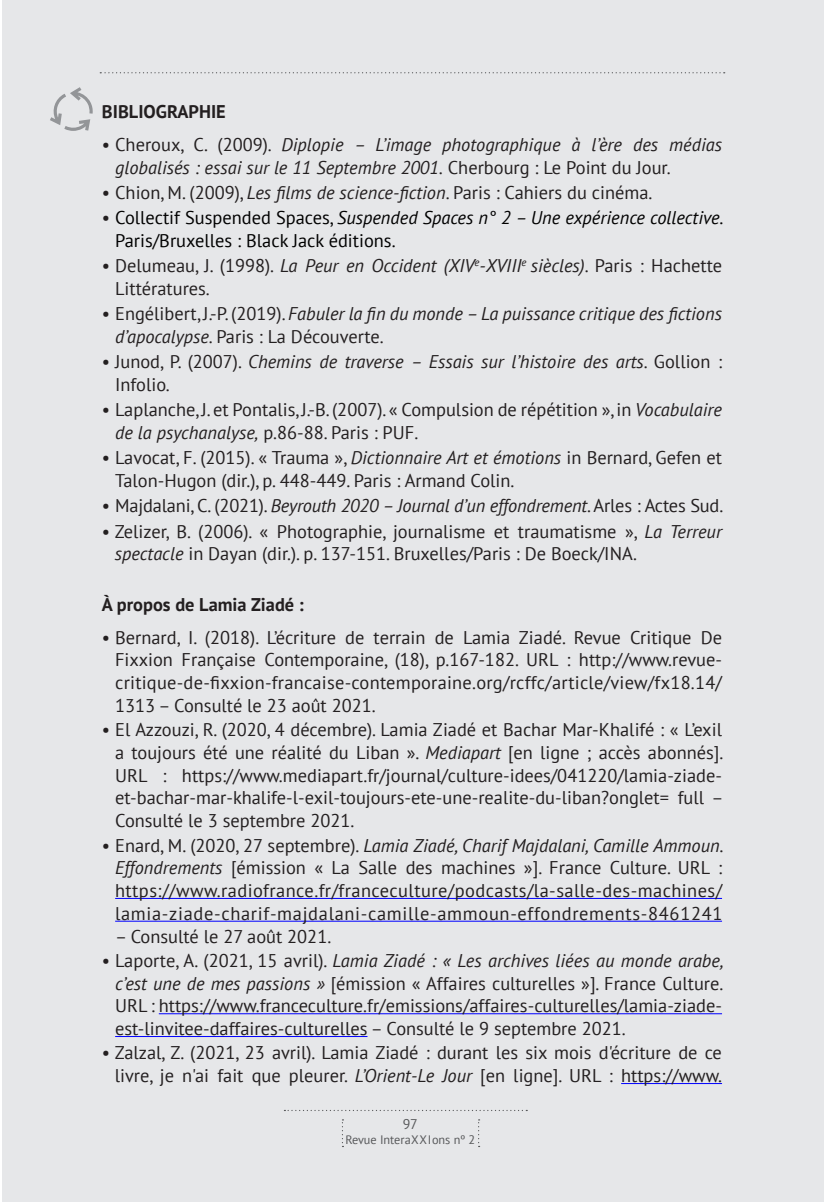
<style>
.page{position:relative;width:824px;height:1202px;background:#fff}
.page>*{position:absolute;margin:0;border:0;box-sizing:border-box;transform-origin:0 0}
.t1{font:18.38px/22.8px "PT Sans";color:#231f20}
.t2{font:italic 18.38px/22.8px "PT Sans";color:#231f20}
.t3{font:18.38px/22.8px "PT Sans";color:#000}
.t4{font:700 18.38px "PT Sans";color:#231f20}
.t5{font:14px "PT Sans";color:#57585a}
.t6{font:12.25px "PT Sans";color:#57585a}
.s1{font-style:normal}
.s2{font-style:italic}
.s3{color:#231f20}
</style>
<div class="page">
<div style="left:3px;top:0;width:821px;height:1201px;background:#e6e7e9"></div>
<svg style="left:100px;top:72px;width:625px;height:1px"></svg>
<svg style="left:478px;top:1119px;width:2px;height:27px"></svg>
<svg style="left:342px;top:1119px;width:1px;height:27px"></svg>
<hr style="left:115px;top:897px;width:607px;height:1px;background:#00f">
<hr style="left:115px;top:920px;width:607px;height:1px;background:#00f">
<hr style="left:159px;top:1013px;width:563px;height:1px;background:#00f">
<hr style="left:115px;top:1035px;width:252px;height:1px;background:#00f">
<hr style="left:621px;top:1082px;width:101px;height:1px;background:#00f">
<svg style="left:50px;top:87px;width:43px;height:44px"></svg>
<p class="t4" style="left:102px;top:100px;width:125px">BIBLIOGRAPHIE</p>
<p class="t2" style="left:115px;top:133px;width:608px;text-indent:-13px"><span class="s1">• Cheroux, C. (2009).</span> Diplopie – L’image photographique à l’ère des médias globalisés : essai sur le 11 Septembre 2001. <span class="s1">Cherbourg : Le Point du Jour.</span></p>
<p class="t1" style="left:102px;top:181px;width:552px">• Chion, M. (2009), <span class="s2">Les films de science-fiction</span>. Paris : Cahiers du cinéma.</p>
<p class="t3" style="left:115px;top:206px;width:610px;text-indent:-13px"><span class="s3">•</span> Collectif Suspended Spaces, <span class="s2">Suspended Spaces n° 2 – Une expérience collective</span>.<br>Paris/Bruxelles : Black Jack éditions.</p>
<p class="t1" style="left:115px;top:254px;width:608px;text-indent:-13px">• Delumeau, J. (1998). <span class="s2">La Peur en Occident (XIV</span><sup>e</sup><span class="s2">-XVIII</span><sup>e</sup> <span class="s2">siècles)</span>. Paris : Hachette<br>Littératures.</p>
<p class="t2" style="left:115px;top:302px;width:608px;text-indent:-13px"><span class="s1">• Engélibert, J.-P. (2019).</span> Fabuler la fin du monde – La puissance critique des fictions d’apocalypse<span class="s1">. Paris : La Découverte.</span></p>
<p class="t2" style="left:115px;top:350px;width:608px;text-indent:-13px"><span class="s1">• Junod, P. (2007).</span> Chemins de traverse – Essais sur l’histoire des arts<span class="s1">. Gollion :<br>Infolio.</span></p>
<p class="t1" style="left:115px;top:398px;width:608px;text-indent:-13px">• Laplanche, J. et Pontalis, J.-B. (2007). « Compulsion de répétition », in <span class="s2">Vocabulaire de la psychanalyse,</span> p.86-88. Paris : PUF.</p>
<p class="t1" style="left:115px;top:446px;width:608px;text-indent:-13px">• Lavocat, F. (2015). « Trauma », <span class="s2">Dictionnaire Art et émotions</span> in Bernard, Gefen et<br>Talon-Hugon (dir.), p. 448-449. Paris : Armand Colin.</p>
<p class="t1" style="left:102px;top:494px;width:623px">• Majdalani, C. (2021). <span class="s2">Beyrouth 2020 – Journal d’un effondrement</span>. Arles : Actes Sud.</p>
<p class="t1" style="left:115px;top:519px;width:609px;text-indent:-13px">• Zelizer, B. (2006). « Photographie, journalisme et traumatisme », <span class="s2">La Terreur spectacle</span> in Dayan (dir.). p. 137-151. Bruxelles/Paris : De Boeck/INA.</p>
<p class="t4" style="left:102px;top:592px;width:203px">À propos de Lamia Ziadé :</p>
<p class="t1" style="left:115px;top:625px;width:608px;text-align:justify;text-indent:-13px">• Bernard, I. (2018). L’écriture de terrain de Lamia Ziadé. Revue Critique De Fixxion Française Contemporaine, (18), p.167-182. URL : http://www.revue&shy;critique-de-fixxion-francaise-contemporaine.org/rcffc/article/view/fx18.14/ 1313 – Consulté le 23 août 2021.</p>
<p class="t1" style="left:115px;top:717px;width:610px;text-align:justify;text-indent:-13px">• El Azzouzi, R. (2020, 4 décembre). Lamia Ziadé et Bachar Mar-Khalifé : « L’exil a toujours été une réalité du Liban ». <span class="s2">Mediapart</span> [en ligne ; accès abonnés].<br>URL : https://www.mediapart.fr/journal/culture-idees/041220/lamia-ziade&shy;et-bachar-mar-khalife-l-exil-toujours-ete-une-realite-du-liban?onglet= full – Consulté le 3 septembre 2021.</p>
<p class="t1" style="left:115px;top:833px;width:610px;text-align:justify;text-indent:-13px">• Enard, M. (2020, 27 septembre). <span class="s2">Lamia Ziadé, Charif Majdalani, Camille Ammoun.<br>Effondrements</span> [émission « La Salle des machines »]. France Culture. URL : https://www.radiofrance.fr/franceculture/podcasts/la-salle-des-machines/ lamia-ziade-charif-majdalani-camille-ammoun-effondrements-8461241</p>
<p class="t1" style="left:115px;top:924px;width:218px">– Consulté le 27 août 2021.</p>
<p class="t1" style="left:115px;top:948px;width:610px;text-align:justify;text-indent:-13px">• Laporte, A. (2021, 15 avril). <span class="s2">Lamia Ziadé : « Les archives liées au monde arabe, c’est une de mes passions »</span> [émission « Affaires culturelles »]. France Culture.<br>URL : https://www.franceculture.fr/emissions/affaires-culturelles/lamia-ziade&shy;est-linvitee-daffaires-culturelles – Consulté le 9 septembre 2021.</p>
<p class="t1" style="left:102px;top:1040px;width:622px;text-align:right">• Zalzal, Z. (2021, 23 avril). Lamia Ziadé : durant les six mois d'écriture de ce livre, je n'ai fait que pleurer. <span class="s2">L’Orient-Le Jour</span> [en ligne]. URL : https://www.</p>
<p class="t5" style="left:403px;top:1114px;width:17px">97</p>
<p class="t6" style="left:345px;top:1130px;width:131px">Revue InteraXXIons nº 2</p>
</div>
